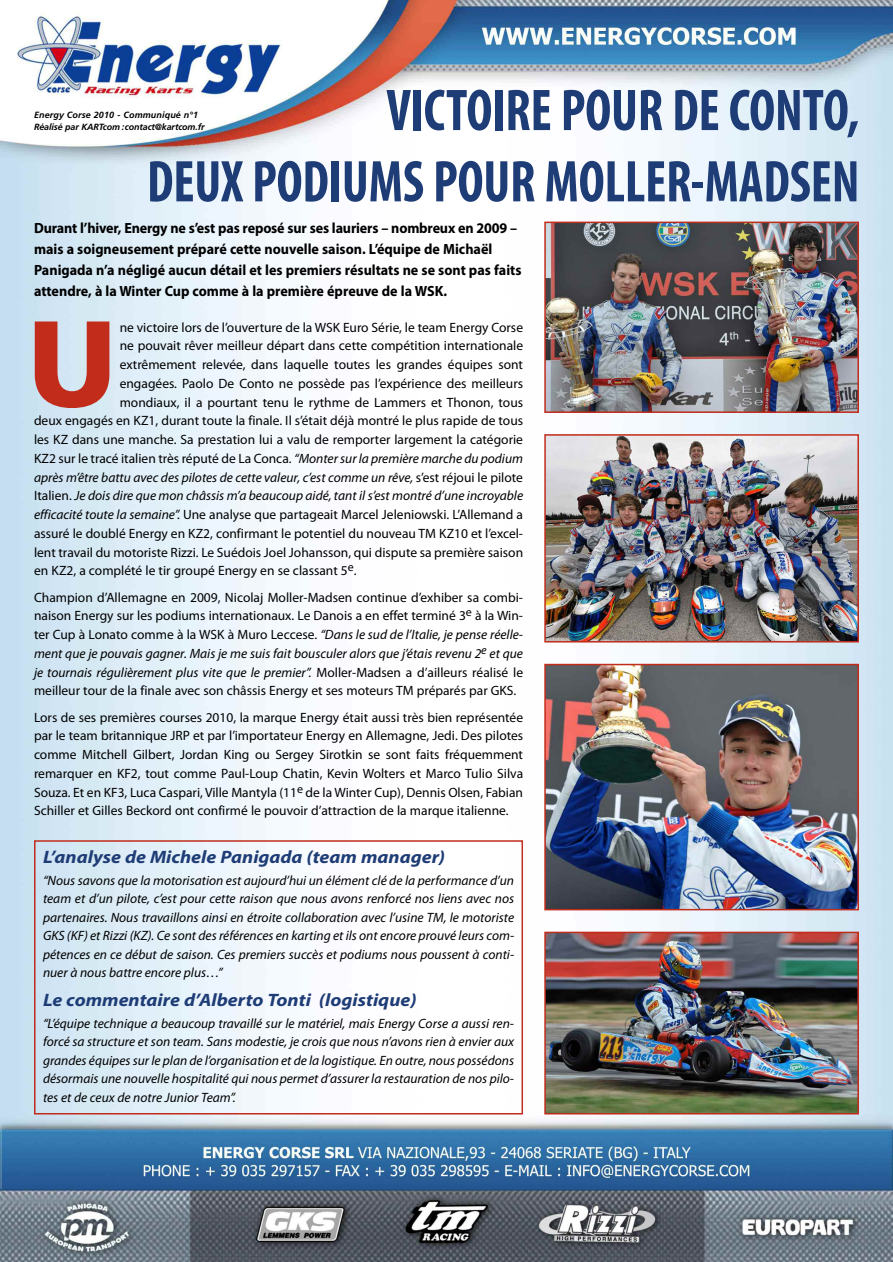
<style>
.page{position:relative;width:893px;height:1262px;background:#fff}
.page>*{position:absolute;margin:0;border:0;box-sizing:border-box;transform-origin:0 0}
.t1{font:900 121.95px "Frutiger";color:#c12c1b}
.t2{font:700 condensed 59.4px/71.2px "Myriad Pro";letter-spacing:-.005em;color:#1e3c76;text-align:right;scale:.91 1}
.t3{font:italic 700 18px "Myriad Pro";color:#1e3c76;scale:1.1 1}
.t4{font:700 14.85px/21px "Myriad Pro";color:#000;scale:.95 1}
.t5{font:13.5px/18.8px "Myriad Pro";color:#000;text-align:justify}
.t6{font:italic 13.5px/18.5px "Myriad Pro";color:#000;text-align:justify}
.t7{font:italic 700 9px/12px "Frutiger";letter-spacing:-.01em;color:#000}
.s1{font-style:italic}
.s2{font-style:normal}
</style>
<div class="page">
<img style="left:0;top:0;width:892px;height:1262px">
<div style="left:34px;top:840px;width:489px;height:274px;border:2px solid #c12c1b"></div>
<img style="left:547px;top:225px;width:309px;height:185px">
<div style="left:544px;top:222px;width:315px;height:191px;border:2px solid #c12c1b"></div>
<img style="left:547px;top:437px;width:309px;height:203px">
<div style="left:544px;top:434px;width:315px;height:209px;border:2px solid #c12c1b"></div>
<img style="left:547px;top:667px;width:309px;height:240px">
<div style="left:544px;top:664px;width:315px;height:246px;border:2px solid #c12c1b"></div>
<img style="left:547px;top:935px;width:309px;height:176px">
<div style="left:544px;top:932px;width:315px;height:182px;border:2px solid #c12c1b"></div>
<h2 class="t2" style="left:147px;top:80px;width:785px">VICTOIRE POUR DE CONTO,<br>DEUX PODIUMS POUR MOLLER-MADSEN</h2>
<p class="t7" style="left:34px;top:109px;width:172px">Energy Corse 2010 - Communiqué n°1<br>Réalisé par KARTcom : contact@kartcom.fr</p>
<p class="t4" style="left:34px;top:218px;width:515px">Durant l’hiver, Energy ne s’est pas reposé sur ses lauriers – nombreux en 2009 – mais a soigneusement préparé cette nouvelle saison. L’équipe de Michaël Panigada n’a négligé aucun détail et les premiers résultats ne se sont pas faits attendre, à la Winter Cup comme à la première épreuve de la WSK.</p>
<h1 class="t1" style="left:28px;top:315px;width:90px">U</h1>
<p class="t5" style="left:120px;top:319px;width:405px">ne victoire lors de l’ouverture de la WSK Euro Série, le team Energy Corse</p>
<p class="t5" style="left:120px;top:338px;width:405px">ne pouvait rêver meilleur départ dans cette compétition internationale</p>
<p class="t5" style="left:120px;top:356px;width:405px">extrêmement relevée, dans laquelle toutes les grandes équipes sont</p>
<p class="t5" style="left:120px;top:375px;width:405px">engagées. Paolo De Conto ne possède pas l’expérience des meilleurs</p>
<p class="t5" style="left:120px;top:394px;width:405px">mondiaux, il a pourtant tenu le rythme de Lammers et Thonon, tous</p>
<p class="t5" style="left:34px;top:413px;width:491px">deux engagés en KZ1, durant toute la finale. Il s’était déjà montré le plus rapide de tous</p>
<p class="t5" style="left:34px;top:431px;width:491px">les KZ dans une manche. Sa prestation lui a valu de remporter largement la catégorie</p>
<p class="t5" style="left:34px;top:450px;width:491px">KZ2 sur le tracé italien très réputé de La Conca. <span class="s1">“Monter sur la première marche du podium</span></p>
<p class="t6" style="left:34px;top:469px;width:491px">après m’être battu avec des pilotes de cette valeur, c’est comme un rêve, <span class="s2">s’est réjoui le pilote</span></p>
<p class="t6" style="left:34px;top:488px;width:491px"><span class="s2">Italien.</span> Je dois dire que mon châssis m’a beaucoup aidé, tant il s’est montré d’une incroyable</p>
<p class="t5" style="left:34px;top:506px;width:491px"><span class="s1">efficacité toute la semaine”.</span> Une analyse que partageait Marcel Jeleniowski. L’Allemand a</p>
<p class="t5" style="left:34px;top:525px;width:491px">assuré le doublé Energy en KZ2, confirmant le potentiel du nouveau TM KZ10 et l’excel-</p>
<p class="t5" style="left:34px;top:544px;width:491px">lent travail du motoriste Rizzi. Le Suédois Joel Johansson, qui dispute sa première saison</p>
<p class="t5" style="left:34px;top:563px;width:324px">en KZ2, a complété le tir groupé Energy en se classant 5<sup>e</sup>.</p>
<p class="t5" style="left:34px;top:589px;width:491px">Champion d’Allemagne en 2009, Nicolaj Moller-Madsen continue d’exhiber sa combi&shy;naison Energy sur les podiums internationaux. Le Danois a en effet terminé 3<sup>e</sup> à la Win&shy;ter Cup à Lonato comme à la WSK à Muro Leccese. <span class="s1">“Dans le sud de l’Italie, je pense réelle&shy;ment que je pouvais gagner. Mais je me suis fait bousculer alors que j’étais revenu 2</span><sup>e</sup> <span class="s1">et que je tournais régulièrement plus vite que le premier”.</span> Moller-Madsen a d’ailleurs réalisé le meilleur tour de la finale avec son châssis Energy et ses moteurs TM préparés par GKS.</p>
<p class="t5" style="left:34px;top:709px;width:491px">Lors de ses premières courses 2010, la marque Energy était aussi très bien représentée par le team britannique JRP et par l’importateur Energy en Allemagne, Jedi. Des pilotes comme Mitchell Gilbert, Jordan King ou Sergey Sirotkin se sont faits fréquemment remarquer en KF2, tout comme Paul-Loup Chatin, Kevin Wolters et Marco Tulio Silva Souza. Et en KF3, Luca Caspari, Ville Mantyla (11<sup>e</sup> de la Winter Cup), Dennis Olsen, Fabian Schiller et Gilles Beckord ont confirmé le pouvoir d’attraction de la marque italienne.</p>
<h3 class="t3" style="left:43px;top:851px;width:367px">L’analyse de Michele Panigada (team manager)</h3>
<p class="t6" style="left:43px;top:872px;width:473px">“Nous savons que la motorisation est aujourd’hui un élément clé de la performance d’un team et d’un pilote, c’est pour cette raison que nous avons renforcé nos liens avec nos partenaires. Nous travaillons ainsi en étroite collaboration avec l’usine TM, le motoriste GKS (KF) et Rizzi (KZ). Ce sont des références en karting et ils ont encore prouvé leurs com&shy;pétences en ce début de saison. Ces premiers succès et podiums nous poussent à conti&shy;nuer à nous battre encore plus…”</p>
<h3 class="t3" style="left:43px;top:994px;width:341px">Le commentaire d’Alberto Tonti (logistique)</h3>
<p class="t6" style="left:43px;top:1015px;width:473px">“L’équipe technique a beaucoup travaillé sur le matériel, mais Energy Corse a aussi ren&shy;forcé sa structure et son team. Sans modestie, je crois que nous n’avons rien à envier aux grandes équipes sur le plan de l’organisation et de la logistique. En outre, nous possédons désormais une nouvelle hospitalité qui nous permet d’assurer la restauration de nos pilo&shy;tes et de ceux de notre Junior Team”.</p>
</div>
